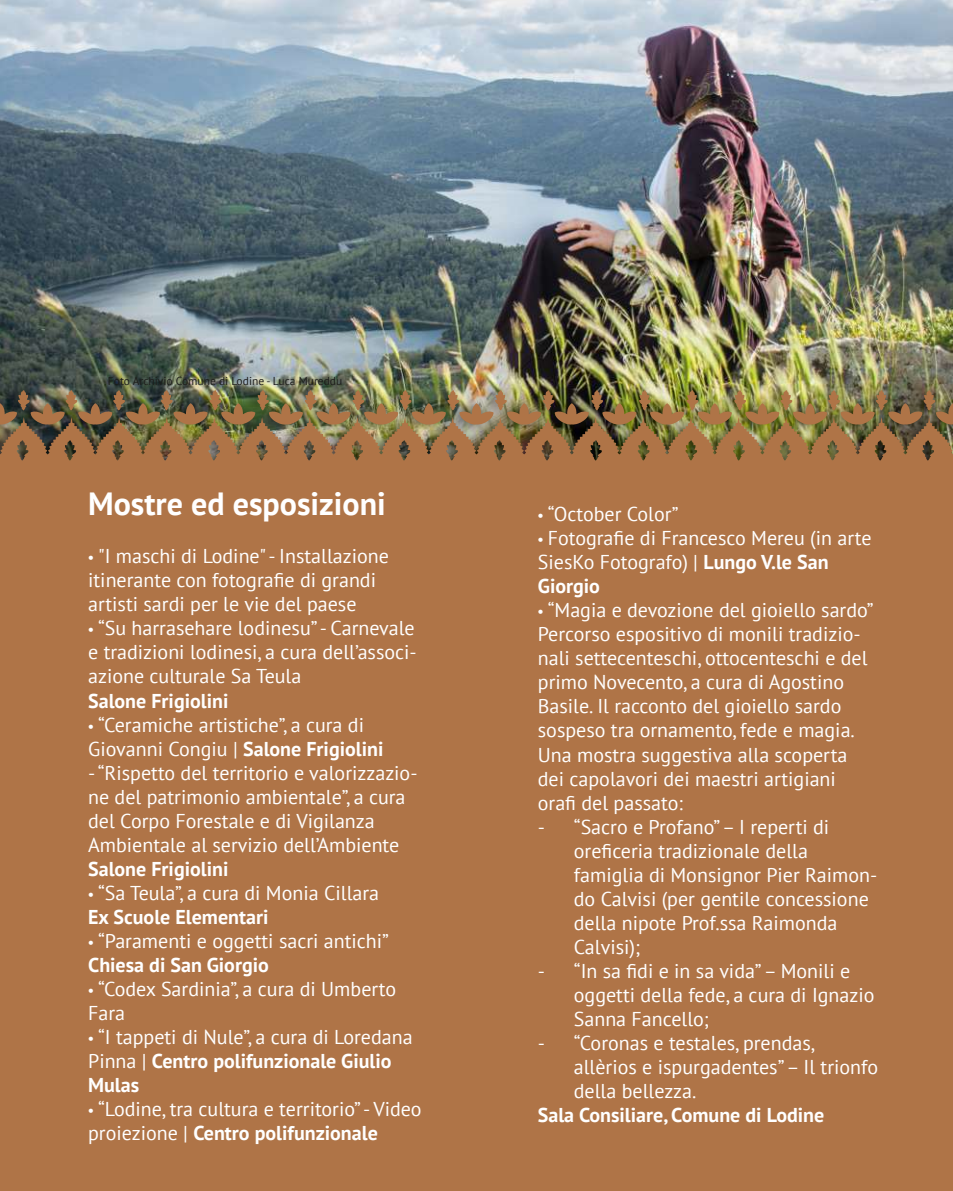
<style>
.page{position:relative;width:953px;height:1191px;background:#fff}
.page>*{position:absolute;margin:0;border:0;box-sizing:border-box;transform-origin:0 0}
.t1{font:700 32px "PT Sans";color:#fff}
.t2{font:20px/24px "PT Sans";color:#fff}
.t3{font:700 20px "PT Sans";color:#fff}
.t4{font:11.6px "PT Sans";color:#1d1d1b}
.s1{font-family:"Myriad Pro"}
.s2{font-weight:700}
</style>
<div class="page">
<img style="left:0;top:0;width:952px;height:373px">
<div style="left:0;top:471px;width:952px;height:720px;background:#af7447"></div>
<img style="left:0;top:373px;width:952px;height:17px">
<img style="left:0;top:390px;width:952px;height:81px">
<p class="t4" style="left:108px;top:374px;width:236px">Foto Archivio Comune di Lodine - Luca Mureddu</p>
<h1 class="t1" style="left:88px;top:483px;width:299px">Mostre ed esposizioni</h1>
<p class="t2" style="left:88px;top:544px;width:302px"><span class="s1">•</span> "I maschi di Lodine" - Installazione itinerante con fotografie di grandi artisti sardi per le vie del paese</p>
<p class="t2" style="left:88px;top:616px;width:330px;text-align:justify"><span class="s1">•</span> “Su harrasehare lodinesu” - Carnevale e tradizioni lodinesi, a cura dell’associ&shy;azione culturale Sa Teula</p>
<p class="t3" style="left:88px;top:687px;width:142px">Salone Frigiolini</p>
<p class="t2" style="left:88px;top:712px;width:297px"><span class="s1">•</span> “Ceramiche artistiche”, a cura di<br>Giovanni Congiu | <span class="s2">Salone Frigiolini</span></p>
<p class="t2" style="left:88px;top:760px;width:331px">- “Rispetto del territorio e valorizzazio&shy;ne del patrimonio ambientale”, a cura del Corpo Forestale e di Vigilanza Ambientale al servizio dell’Ambiente</p>
<p class="t3" style="left:88px;top:855px;width:142px">Salone Frigiolini</p>
<p class="t2" style="left:88px;top:880px;width:292px"><span class="s1">•</span> “Sa Teula”, a cura di Monia Cillara<br><span class="s2">Ex Scuole Elementari</span></p>
<p class="t2" style="left:88px;top:928px;width:302px"><span class="s1">•</span> “Paramenti e oggetti sacri antichi”<br><span class="s2">Chiesa di San Giorgio</span></p>
<p class="t2" style="left:88px;top:976px;width:309px"><span class="s1">•</span> “Codex Sardinia”, a cura di Umberto<br>Fara</p>
<p class="t2" style="left:88px;top:1024px;width:326px"><span class="s1">•</span> “I tappeti di Nule”, a cura di Loredana<br>Pinna | <span class="s2">Centro polifunzionale Giulio<br>Mulas</span></p>
<p class="t2" style="left:88px;top:1096px;width:335px"><span class="s1">•</span> “Lodine, tra cultura e territorio” - Video proiezione | <span class="s2">Centro polifunzionale</span></p>
<p class="t2" style="left:538px;top:502px;width:142px"><span class="s1">•</span> “October Color”</p>
<p class="t2" style="left:538px;top:526px;width:335px"><span class="s1">•</span> Fotografie di Francesco Mereu (in arte<br>SiesKo Fotografo) | <span class="s2">Lungo V.le San<br>Giorgio</span></p>
<p class="t2" style="left:538px;top:598px;width:337px"><span class="s1">•</span> “Magia e devozione del gioiello sardo” Percorso espositivo di monili tradizio&shy;nali settecenteschi, ottocenteschi e del primo Novecento, a cura di Agostino Basile. Il racconto del gioiello sardo sospeso tra ornamento, fede e magia.<br>Una mostra suggestiva alla scoperta dei capolavori dei maestri artigiani orafi del passato:</p>
<p class="t2" style="left:574px;top:814px;width:305px;text-indent:-36px">- “Sacro e Profano” – I reperti di oreficeria tradizionale della famiglia di Monsignor Pier Raimon&shy;do Calvisi (per gentile concessione della nipote Prof.ssa Raimonda<br>Calvisi);</p>
<p class="t2" style="left:574px;top:958px;width:302px;text-indent:-36px">- “In sa fidi e in sa vida” – Monili e oggetti della fede, a cura di Ignazio<br>Sanna Fancello;</p>
<p class="t2" style="left:574px;top:1030px;width:306px;text-indent:-36px">- “Coronas e testales, prendas, allèrios e ispurgadentes” – Il trionfo della bellezza.</p>
<p class="t3" style="left:538px;top:1101px;width:288px">Sala Consiliare, Comune di Lodine</p>
</div>
